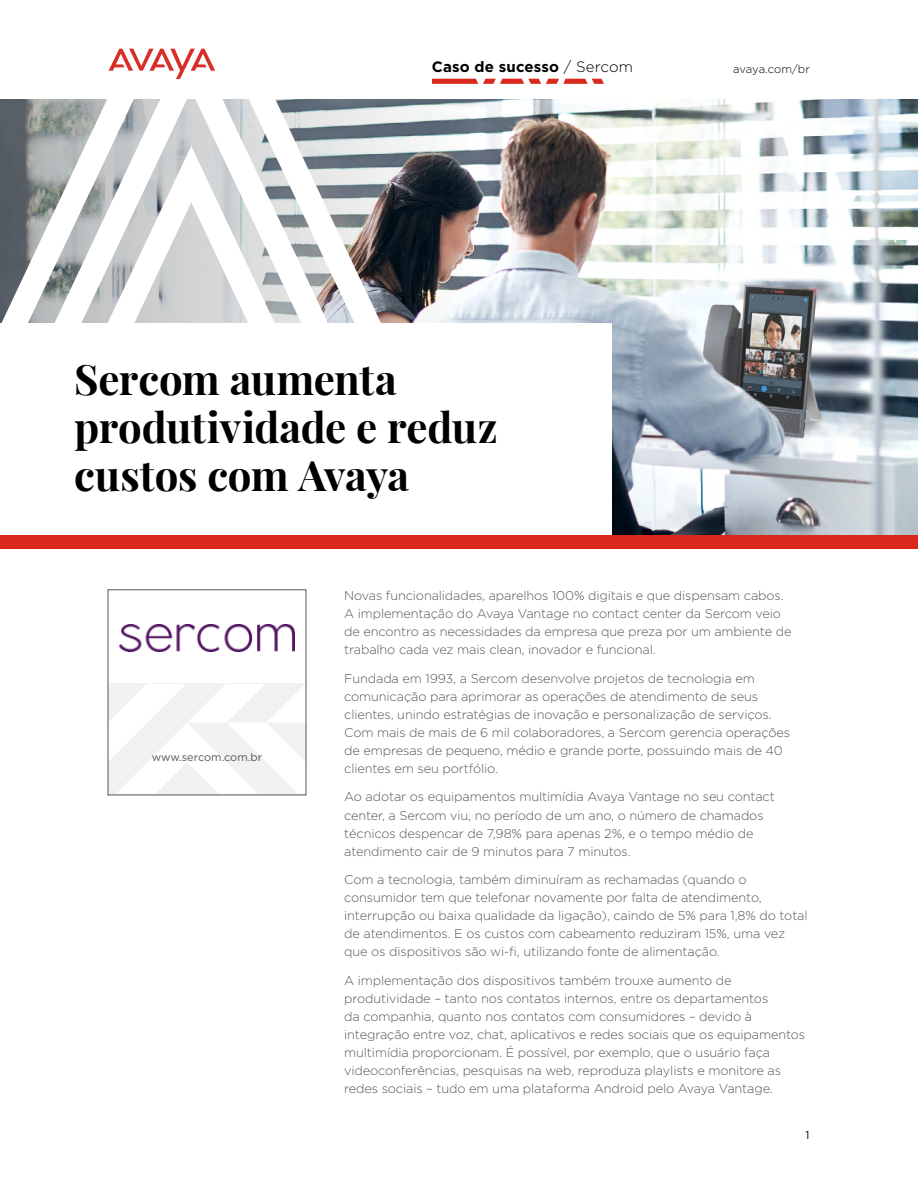
<style>
.page{position:relative;width:918px;height:1188px;background:#fff}
.page>*{position:absolute;margin:0;border:0;box-sizing:border-box;transform-origin:0 0}
.t1{font:700 42px/48px "Playfair Display";letter-spacing:-.005em;color:#000}
.t2{font:700 15px "Gotham";letter-spacing:.01em;color:#000}
.t3{font:300 12.75px/18px "Gotham";letter-spacing:-.01em;color:#575759}
.t4{font:300 11.25px "Gotham";letter-spacing:-.01em;color:#000}
.t5{font:11.25px "Gotham";color:#000}
.t6{font:10.95px "Gotham";letter-spacing:-.005em;color:#575759}
.s1{font-weight:300}
</style>
<div class="page">
<img style="left:504px;top:99px;width:414px;height:437px">
<svg style="left:432px;top:79px;width:172px;height:5px"></svg>
<svg style="left:110px;top:684px;width:194px;height:109px"></svg>
<svg style="left:134px;top:99px;width:115px;height:47px"></svg>
<svg style="left:134px;top:146px;width:115px;height:177px"></svg>
<svg style="left:0;top:99px;width:134px;height:224px"></svg>
<img style="left:249px;top:99px;width:237px;height:224px">
<div style="left:0;top:323px;width:612px;height:215px;background:#fff"></div>
<div style="left:0;top:536px;width:918px;height:13px;background:#da291c"></div>
<img style="left:120px;top:625px;width:174px;height:26px">
<svg style="left:109px;top:49px;width:106px;height:30px"></svg>
<p class="t2" style="left:432px;top:58px;width:203px">Caso de sucesso <span class="s1">/ Sercom</span></p>
<p class="t4" style="left:733px;top:63px;width:78px">avaya.com/br</p>
<h1 class="t1" style="left:74px;top:355px;width:425px">Sercom aumenta produtividade e reduz custos com Avaya</h1>
<p class="t6" style="left:152px;top:751px;width:112px">www.sercom.com.br</p>
<p class="t3" style="left:344px;top:587px;width:449px">Novas funcionalidades, aparelhos 100% digitais e que dispensam cabos.<br>A implementação do Avaya Vantage no contact center da Sercom veio de encontro as necessidades da empresa que preza por um ambiente de trabalho cada vez mais clean, inovador e funcional.</p>
<p class="t3" style="left:344px;top:669px;width:447px">Fundada em 1993, a Sercom desenvolve projetos de tecnologia em comunicação para aprimorar as operações de atendimento de seus clientes, unindo estratégias de inovação e personalização de serviços.<br>Com mais de mais de 6 mil colaboradores, a Sercom gerencia operações de empresas de pequeno, médio e grande porte, possuindo mais de 40 clientes em seu portfólio.</p>
<p class="t3" style="left:344px;top:788px;width:432px">Ao adotar os equipamentos multimídia Avaya Vantage no seu contact center, a Sercom viu, no período de um ano, o número de chamados técnicos despencar de 7,98% para apenas 2%, e o tempo médio de atendimento cair de 9 minutos para 7 minutos.</p>
<p class="t3" style="left:344px;top:870px;width:465px">Com a tecnologia, também diminuíram as rechamadas (quando o consumidor tem que telefonar novamente por falta de atendimento, interrupção ou baixa qualidade da ligação), caindo de 5% para 1,8% do total de atendimentos. E os custos com cabeamento reduziram 15%, uma vez que os dispositivos são wi-fi, utilizando fonte de alimentação.</p>
<p class="t3" style="left:344px;top:971px;width:462px">A implementação dos dispositivos também trouxe aumento de produtividade – tanto nos contatos internos, entre os departamentos<br>da companhia, quanto nos contatos com consumidores – devido à integração entre voz, chat, aplicativos e redes sociais que os equipamentos multimídia proporcionam. É possível, por exemplo, que o usuário faça videoconferências, pesquisas na web, reproduza playlists e monitore as redes sociais – tudo em uma plataforma Android pelo Avaya Vantage.</p>
<p class="t5" style="left:806px;top:1129px;width:6px">1</p>
</div>
